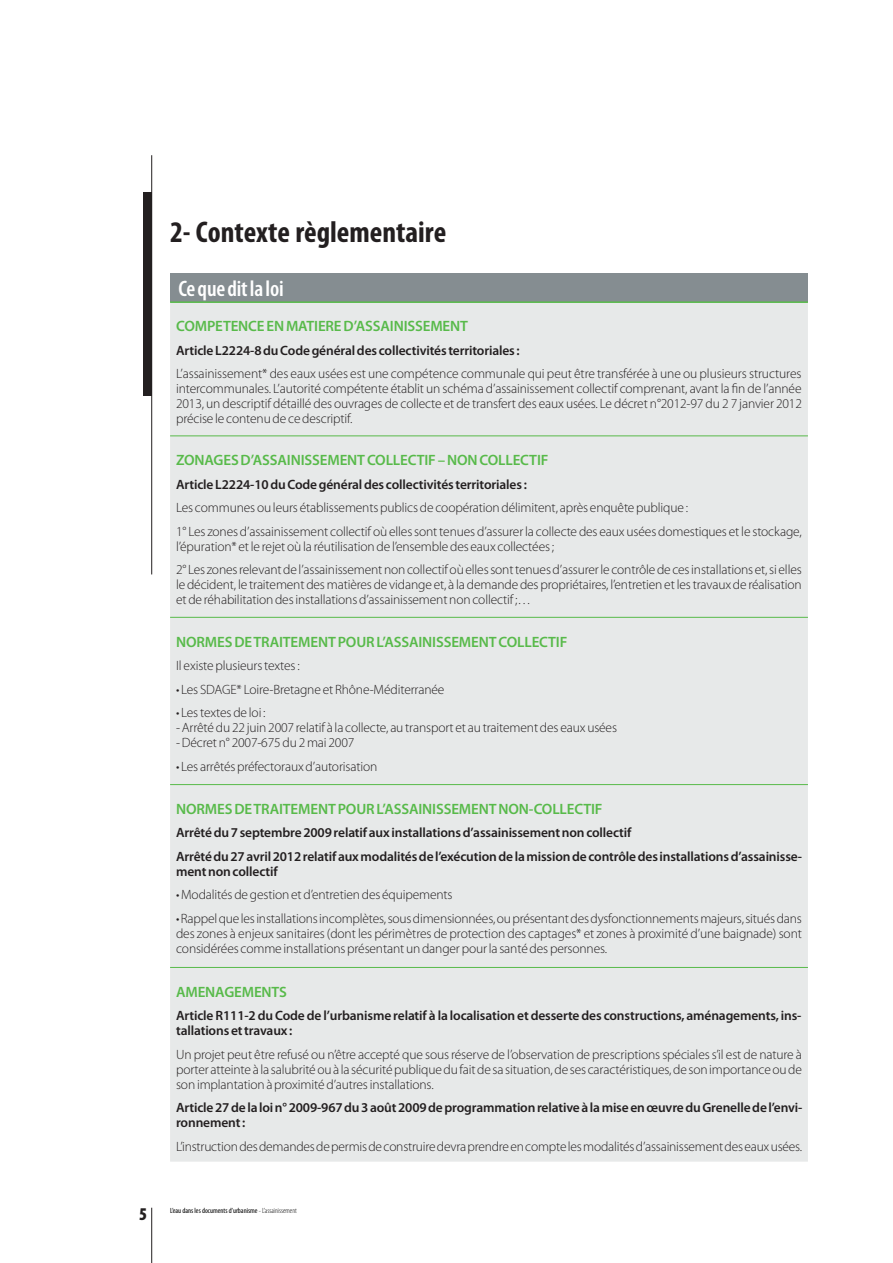
<style>
.page{position:relative;width:893px;height:1263px;background:#fff}
.page>*{position:absolute;margin:0;border:0;box-sizing:border-box;transform-origin:0 0}
.t1{font:700 condensed 30px "Myriad Pro";color:#231f20}
.t2{font:600 condensed 22.5px "Myriad Pro";letter-spacing:-.01em;color:#fff}
.t3{font:900 condensed 18px "Myriad Pro";color:#231f20}
.t4{font:600 15px "Myriad Pro";letter-spacing:-.01em;color:#58ba4a}
.t5{font:300 13.5px/15px "Myriad Pro";letter-spacing:-.01em;color:#231f20;text-align:justify}
.t6{font:600 13.5px/15px "Myriad Pro";letter-spacing:-.01em;color:#231f20}
.t7{font:condensed 7.5px "Myriad Pro";color:#000}
.s1{font-weight:300}
</style>
<div class="page">
<div style="left:170px;top:273px;width:638px;height:29px;background:#858d91"></div>
<div style="left:170px;top:303px;width:638px;height:858px;background:#e7e9e9"></div>
<hr style="left:170px;top:301px;width:638px;height:2px;background:#58ba4a">
<hr style="left:170px;top:436px;width:638px;height:1px;background:#58ba4a">
<hr style="left:170px;top:617px;width:638px;height:1px;background:#58ba4a">
<hr style="left:170px;top:784px;width:638px;height:1px;background:#58ba4a">
<hr style="left:170px;top:967px;width:638px;height:1px;background:#58ba4a">
<hr style="left:151px;top:1208px;width:1px;height:55px;background:#231f20">
<hr style="left:151px;top:155px;width:1px;height:419px;background:#231f20">
<div style="left:143px;top:193px;width:9px;height:203px;background:#231f20"></div>
<h1 class="t1" style="left:170px;top:213px;width:278px">2- Contexte règlementaire</h1>
<h2 class="t2" style="left:178px;top:276px;width:107px">Ce que dit la loi</h2>
<p class="t4" style="left:176px;top:317px;width:293px">COMPETENCE EN MATIERE D’ASSAINISSEMENT</p>
<p class="t6" style="left:176px;top:342px;width:345px">Article L2224-8 du Code général des collectivités territoriales :</p>
<p class="t5" style="left:176px;top:367px;width:627px">L’assainissement* des eaux usées est une compétence communale qui peut être transférée à une ou plusieurs structures intercommunales. L’autorité compétente établit un schéma d’assainissement collectif comprenant, avant la fin de l’année 2013, un descriptif détaillé des ouvrages de collecte et de transfert des eaux usées. Le décret n°2012-97 du 2 7 janvier 2012 précise le contenu de ce descriptif.</p>
<p class="t4" style="left:176px;top:450px;width:374px">ZONAGES D’ASSAINISSEMENT COLLECTIF – NON COLLECTIF</p>
<p class="t6" style="left:176px;top:476px;width:352px">Article L2224-10 du Code général des collectivités territoriales :</p>
<p class="t5" style="left:176px;top:496px;width:627px;line-height:23.5px">Les communes ou leurs établissements publics de coopération délimitent, après enquête publique :<br>1° Les zones d’assainissement collectif où ellessonttenues d’assurerla collecte des eaux usées domestiques etle stockage,</p>
<p class="t5" style="left:176px;top:534px;width:627px;line-height:23.5px">l’épuration* etle rejetoùla réutilisationde l’ensembledes eaux collectées;<br>2° Les zonesrelevantdel’assainissementnoncollectifoùellessonttenuesd’assurerlecontrôledecesinstallationset,sielles</p>
<p class="t5" style="left:176px;top:577px;width:627px">le décident, le traitement des matières de vidange et, à la demande des propriétaires, l’entretien et les travaux de réalisation etde réhabilitationdesinstallationsd’assainissementnoncollectif ;…</p>
<p class="t4" style="left:176px;top:632px;width:393px">NORMES DE TRAITEMENT POUR L’ASSAINISSEMENT COLLECTIF</p>
<p class="t5" style="left:176px;top:658px;width:125px">Il existe plusieurs textes :</p>
<p class="t5" style="left:176px;top:682px;width:270px">• Les SDAGE* Loire-Bretagne et Rhône-Méditerranée</p>
<p class="t5" style="left:176px;top:705px;width:91px">• Lestextesde loi :</p>
<p class="t5" style="left:176px;top:720px;width:442px">- Arrêté du 22 juin 2007 relatif à la collecte, au transport et au traitement des eaux usées</p>
<p class="t5" style="left:176px;top:735px;width:180px">- Décret n° 2007-675 du 2 mai 2007</p>
<p class="t5" style="left:176px;top:759px;width:203px">• Les arrêtéspréfectorauxd’autorisation</p>
<p class="t4" style="left:176px;top:799px;width:428px">NORMES DE TRAITEMENT POUR L’ASSAINISSEMENT NON-COLLECTIF</p>
<p class="t6" style="left:176px;top:821px;width:627px;line-height:23.5px">Arrêté du 7 septembre 2009 relatif aux installations d’assainissement non collectif<br>Arrêté du 27 avril 2012 relatif aux modalités de l’exécution de la mission de contrôle des installations d’assainisse-</p>
<p class="t6" style="left:176px;top:863px;width:103px">ment non collectif</p>
<p class="t5" style="left:176px;top:887px;width:278px">• Modalitésdegestionetd’entretiendes équipements</p>
<p class="t5" style="left:176px;top:911px;width:627px">• Rappelquelesinstallationsincomplètes,sousdimensionnées,ouprésentantdesdysfonctionnementsmajeurs,situésdans des zones à enjeux sanitaires (dont les périmètres de protection des captages* et zones à proximité d’une baignade) sont considérées comme installations présentant un danger pour la santé des personnes.</p>
<p class="t4" style="left:176px;top:982px;width:112px">AMENAGEMENTS</p>
<p class="t6" style="left:176px;top:1008px;width:627px">Article R111-2 du Code de l’urbanisme relatif à la localisation et desserte des constructions, aménagements, ins&shy;tallations et travaux :</p>
<p class="t5" style="left:176px;top:1047px;width:627px">Un projet peut être refusé ou n’être accepté que sous réserve de l’observation de prescriptions spéciales s’il est de nature à porter atteinte à la salubrité ou à la sécurité publique du fait de sa situation, de ses caractéristiques, de son importance ou de son implantation à proximité d’autres installations.</p>
<p class="t6" style="left:176px;top:1100px;width:628px">Article 27 de la loi n° 2009-967 du 3 août 2009 de programmation relative à la mise en œuvre du Grenelle de l’envi&shy;ronnement :</p>
<p class="t5" style="left:176px;top:1139px;width:628px">L’instruction des demandes de permis de construire devra prendre en compte les modalités d’assainissement des eaux usées.</p>
<h3 class="t3" style="left:139px;top:1204px;width:9px">5</h3>
<p class="t7" style="left:170px;top:1206px;width:128px">L’eau dans les documents d’urbanisme <span class="s1">- L’assainissement</span></p>
</div>
